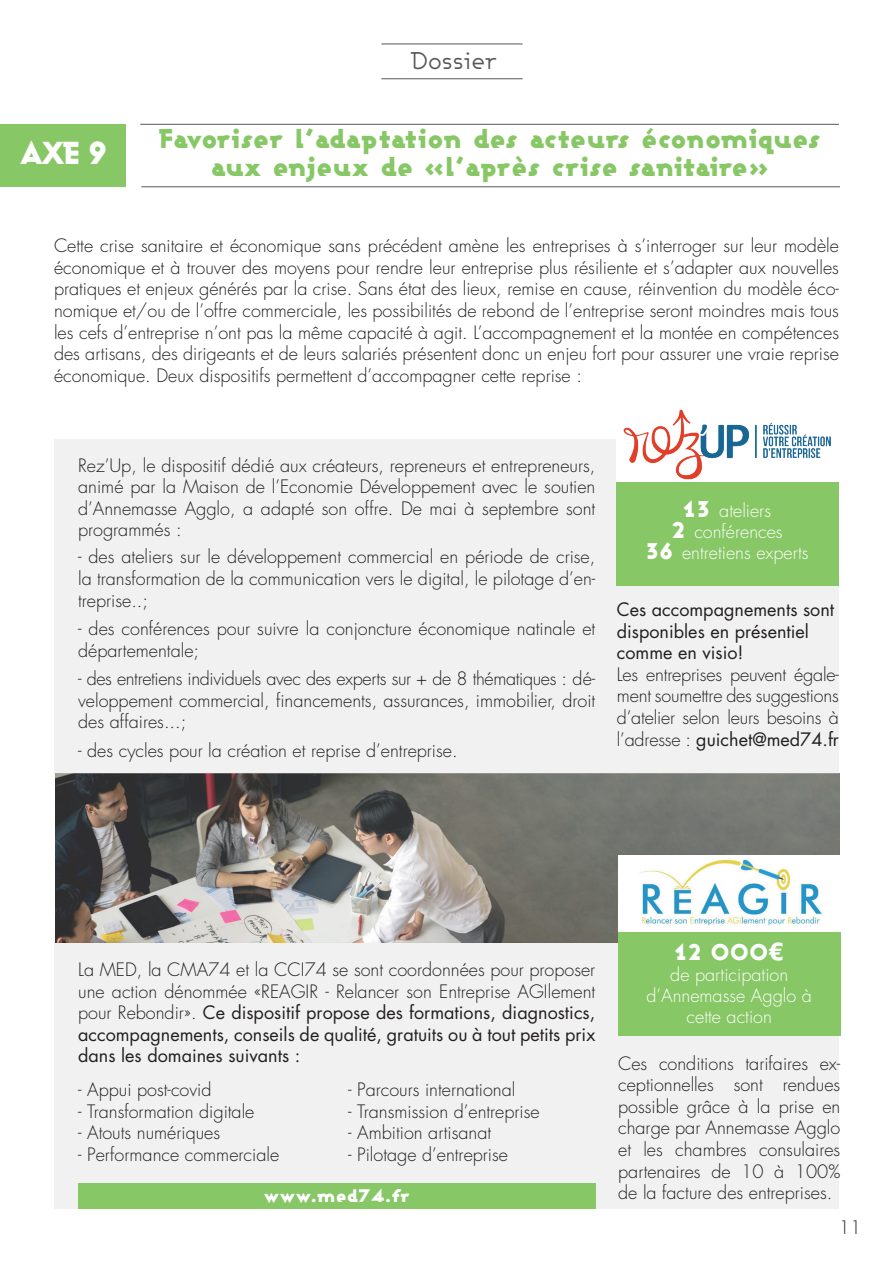
<style>
.page{position:relative;width:893px;height:1263px;background:#fff}
.page>*{position:absolute;margin:0;border:0;box-sizing:border-box;transform-origin:0 0}
.t1{font:900 31.5px "Ashby";color:#fff}
.t2{font:900 27px/28.5px "Ashby";letter-spacing:-.02em;color:#87c765;text-align:center}
.t3{font:24px "Ashby";color:#57585a}
.t4{font:900 22.5px "Ashby";color:#fff}
.t5{font:300 18px/21.6px "Futura Std";color:#231f20;text-align:justify}
.t6{font:18px/21.5px "Futura Std";color:#231f20;text-align:justify}
.t7{font:300 18px/21px "Futura Std";color:#fff;text-align:center}
.t8{font:900 18px "Ashby";color:#fff}
.s1{font-family:"Ashby";font-weight:900;font-size:22.5px}
.s2{font-weight:400}
.s3{font-weight:300}
.s4{font-family:"Futura Std";font-weight:700}
</style>
<div class="page">
<div style="left:54px;top:943px;width:784px;height:266px;background:#f1f1f2"></div>
<div style="left:0;top:124px;width:125px;height:63px;background:#87c765"></div>
<hr style="left:381px;top:44px;width:142px;height:1px;background:#57585a">
<hr style="left:381px;top:78px;width:142px;height:1px;background:#57585a">
<img style="left:55px;top:774px;width:784px;height:169px">
<div style="left:78px;top:1183px;width:517px;height:26px;background:#87c765"></div>
<hr style="left:140px;top:124px;width:699px;height:1px;background:#57585a">
<hr style="left:141px;top:186px;width:699px;height:1px;background:#57585a">
<div style="left:55px;top:440px;width:784px;height:334px;background:#f1f1f2"></div>
<img style="left:616px;top:409px;width:222px;height:73px">
<div style="left:618px;top:855px;width:222px;height:77px;background:#fff"></div>
<img style="left:639px;top:859px;width:183px;height:67px">
<div style="left:618px;top:932px;width:222px;height:104px;background:#87c765"></div>
<div style="left:616px;top:482px;width:222px;height:104px;background:#87c765"></div>
<h1 class="t1" style="left:20px;top:132px;width:89px">AXE 9</h1>
<h3 class="t3" style="left:410px;top:45px;width:89px">Dossier</h3>
<h2 class="t2" style="left:158px;top:123px;width:664px">Favoriser l’adaptation des acteurs économiques aux enjeux de «l’après crise sanitaire»</h2>
<p class="t5" style="left:54px;top:235px;width:787px">Cette crise sanitaire et économique sans précédent amène les entreprises à s’interroger sur leur modèle économique et à trouver des moyens pour rendre leur entreprise plus résiliente et s’adapter aux nouvelles pratiques et enjeux générés par la crise. Sans état des lieux, remise en cause, réinvention du modèle éco&shy;nomique et/ou de l’offre commerciale, les possibilités de rebond de l’entreprise seront moindres mais tous les cefs d’entreprise n’ont pas la même capacité à agit. L’accompagnement et la montée en compétences des artisans, des dirigeants et de leurs salariés présentent donc un enjeu fort pour assurer une vraie reprise économique. Deux dispositifs permettent d’accompagner cette reprise :</p>
<p class="t5" style="left:78px;top:455px;width:519px">Rez’Up, le dispositif dédié aux créateurs, repreneurs et entrepreneurs, animé par la Maison de l’Economie Développement avec le soutien d’Annemasse Agglo, a adapté son offre. De mai à septembre sont programmés :</p>
<p class="t5" style="left:78px;top:546px;width:519px">- des ateliers sur le développement commercial en période de crise, la transformation de la communication vers le digital, le pilotage d’en&shy;treprise..;</p>
<p class="t5" style="left:78px;top:618px;width:519px">- des conférences pour suivre la conjoncture économique natinale et départementale;</p>
<p class="t5" style="left:78px;top:668px;width:519px">- des entretiens individuels avec des experts sur + de 8 thématiques : dé&shy;veloppement commercial, financements, assurances, immobilier, droit des affaires...;</p>
<p class="t5" style="left:78px;top:740px;width:381px">- des cycles pour la création et reprise d’entreprise.</p>
<p class="t7" style="left:646px;top:501px;width:165px"><span class="s1">13</span> ateliers<br><span class="s1">2</span> conférences<br><span class="s1">36</span> entretiens experts</p>
<p class="t6" style="left:617px;top:599px;width:219px;text-align:left">Ces accompagnements sont disponibles en présentiel comme en visio!</p>
<p class="t5" style="left:617px;top:664px;width:224px">Les entreprises peuvent égale&shy;ment soumettre des suggestions d’atelier selon leurs besoins à l’adresse : <span class="s2">guichet@med74.fr</span></p>
<p class="t6" style="left:78px;top:959px;width:519px"><span class="s3">La MED, la CMA74 et la CCI74 se sont coordonnées pour proposer une action dénommée «REAGIR - Relancer son Entreprise AGIlement pour Rebondir».</span> Ce dispositif propose des formations, diagnostics, accompagnements, conseils de qualité, gratuits ou à tout petits prix dans les domaines suivants :</p>
<p class="t5" style="left:78px;top:1079px;width:135px">- Appui post-covid</p>
<p class="t5" style="left:348px;top:1079px;width:169px">- Parcours international</p>
<p class="t5" style="left:78px;top:1101px;width:178px">- Transformation digitale</p>
<p class="t5" style="left:348px;top:1101px;width:193px">- Transmission d’entreprise</p>
<p class="t5" style="left:78px;top:1122px;width:144px">- Atouts numériques</p>
<p class="t5" style="left:348px;top:1122px;width:145px">- Ambition artisanat</p>
<p class="t5" style="left:78px;top:1144px;width:203px">- Performance commerciale</p>
<p class="t5" style="left:348px;top:1144px;width:161px">- Pilotage d’entreprise</p>
<p class="t8" style="left:264px;top:1183px;width:148px">www.med74.fr</p>
<p class="t4" style="left:675px;top:937px;width:111px">12 000<span class="s4">€</span></p>
<p class="t7" style="left:646px;top:965px;width:167px">de participation d’Annemasse Agglo à cette action</p>
<p class="t5" style="left:618px;top:1053px;width:224px">Ces conditions tarifaires ex&shy;ceptionnelles sont rendues possible grâce à la prise en charge par Annemasse Agglo et les chambres consulaires partenaires de 10 à 100% de la facture des entreprises.</p>
<p class="t5" style="left:839px;top:1217px;width:24px">11</p>
</div>
